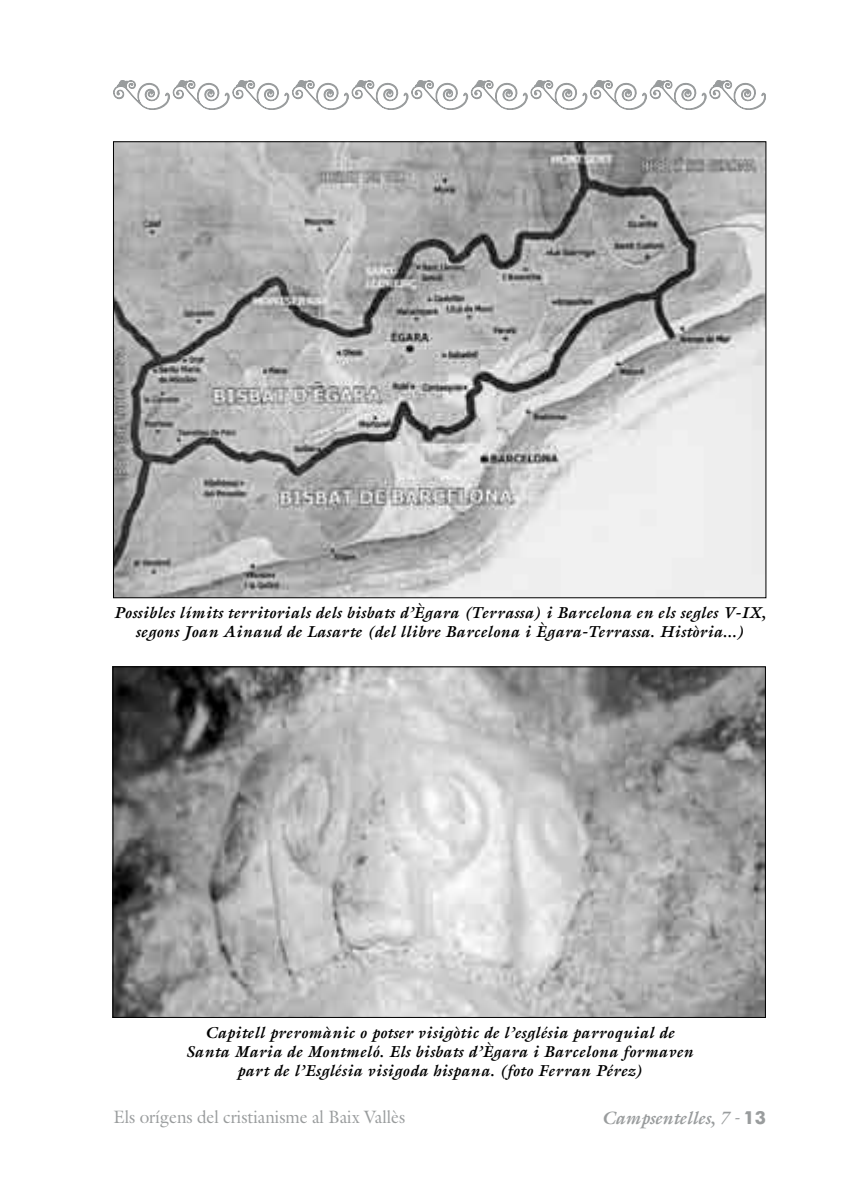
<style>
.page{position:relative;width:851px;height:1191px;background:#fff}
.page>*{position:absolute;margin:0;border:0;box-sizing:border-box;transform-origin:0 0}
.t1{font:18px "Galliard Std";color:#999c9d;scale:.95 1}
.t2{font:italic 700 18px "Galliard Std";color:#999c9d}
.t3{font:italic 700 16px/19.2px "Galliard Std";letter-spacing:.025em;color:#000;text-align:center}
.s1{font-weight:400}
.s2{font-family:"Futura BT";font-style:normal}
</style>
<div class="page">
<svg style="left:113px;top:80px;width:652px;height:30px"></svg>
<img style="left:115px;top:143px;width:649px;height:453px">
<img style="left:114px;top:668px;width:649px;height:348px">
<p class="t3" style="left:114px;top:602px;width:653px">Possibles límits territorials dels bisbats d’Ègara (Terrassa) i Barcelona en els segles V-IX, segons Joan Ainaud de Lasarte (del llibre Barcelona i Ègara-Terrassa. Història...)</p>
<p class="t3" style="left:186px;top:1022px;width:509px">Capitell preromànic o potser visigòtic de l’església parroquial de<br>Santa Maria de Montmeló. Els bisbats d’Ègara i Barcelona formaven part de l’Església visigoda hispana. (foto Ferran Pérez)</p>
<p class="t1" style="left:113px;top:1105px;width:308px">Els orígens del cristianisme al Baix Vallès</p>
<p class="t2" style="left:601px;top:1106px;width:166px">Campsentelles, 7 <span class="s1">-</span> <span class="s2">13</span></p>
</div>
